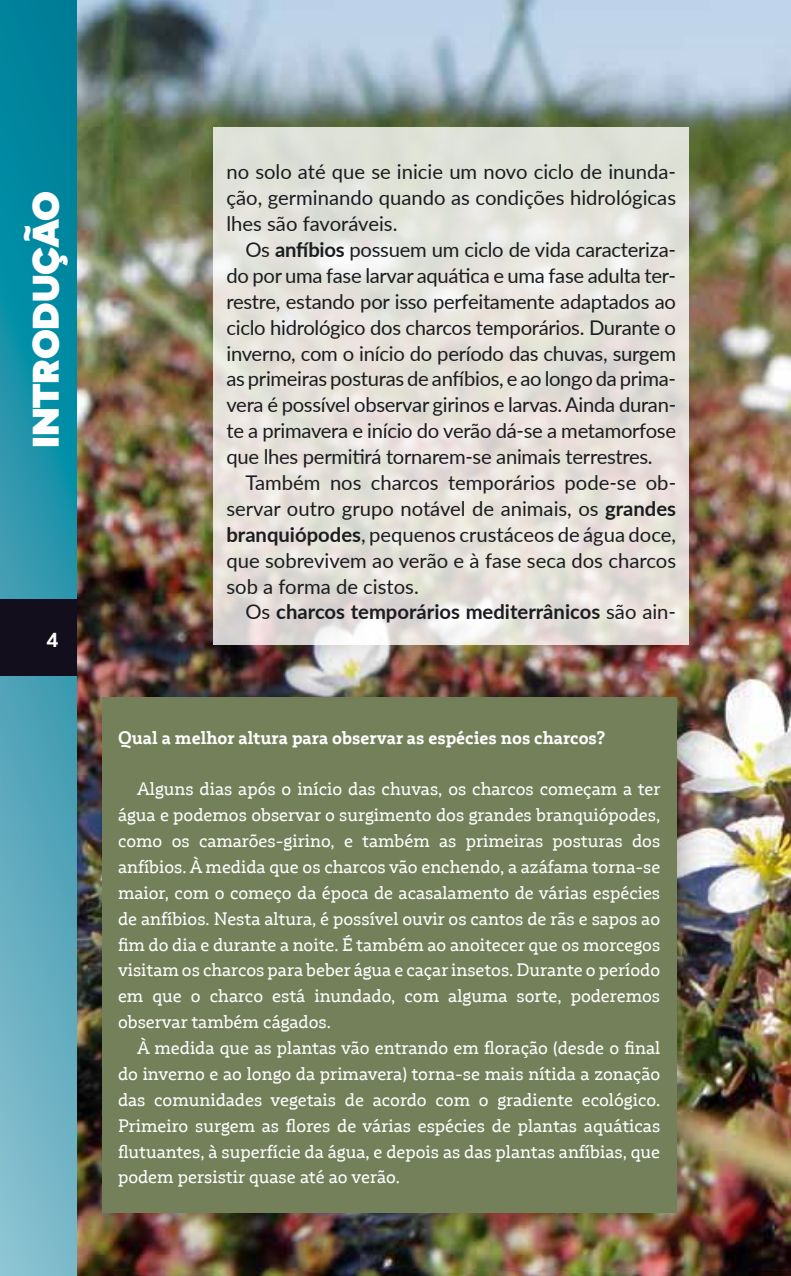
<style>
.page{position:relative;width:791px;height:1276px;background:#fff}
.page>*{position:absolute;margin:0;border:0;box-sizing:border-box;transform-origin:0 0}
.t1{font:900 36px "Bozon";letter-spacing:-.01em;color:#fff}
.t2{font:20.25px "Lato";letter-spacing:-.015em;color:#1b1c20}
.t3{font:700 20.25px "Lato";color:#1b1c20}
.t4{font:700 20.25px "Bozon";color:#fff}
.t5{font:18px "Multiple Slab Alt II";color:#fff}
.t6{font:700 18px "Multiple Slab Alt II";color:#fff}
.s1{font-weight:700}
.s2{font-weight:400}
</style>
<div class="page">
<img style="left:77px;top:0;width:714px;height:1276px">
<div style="left:66px;top:661px;width:646px;height:586px;background:#1b1c20;opacity:.5"></div>
<div style="left:102px;top:697px;width:574px;height:515px;background:#74805a"></div>
<div style="left:142px;top:56px;width:618px;height:660px;background:#1b1c20;opacity:.25"></div>
<svg style="left:214px;top:128px;width:475px;height:517px;background:#e4e1db"></svg>
<svg style="left:0;top:0;width:77px;height:1276px;background:#399db2"></svg>
<div style="left:0;top:600px;width:77px;height:76px;background:#120e1c"></div>
<p class="t1" style="left:21px;top:448px;width:258px;rotate:-90deg">INTRODUÇÃO</p>
<p class="t4" style="left:47px;top:626px;width:13px">4</p>
<p class="t2" style="left:226px;top:157px;width:451px">no solo até que se inicie um novo ciclo de inunda-</p>
<p class="t2" style="left:226px;top:183px;width:451px">ção, germinando quando as condições hidrológicas</p>
<p class="t2" style="left:226px;top:209px;width:173px">lhes são favoráveis.</p>
<p class="t2" style="left:246px;top:235px;width:432px">Os <span class="s1">anfíbios</span> possuem um ciclo de vida caracteriza-</p>
<p class="t2" style="left:226px;top:261px;width:451px">do por uma fase larvar aquática e uma fase adulta ter-</p>
<p class="t2" style="left:226px;top:287px;width:451px">restre, estando por isso perfeitamente adaptados ao</p>
<p class="t2" style="left:226px;top:313px;width:451px">ciclo hidrológico dos charcos temporários. Durante o</p>
<p class="t2" style="left:226px;top:339px;width:451px">inverno, com o início do período das chuvas, surgem</p>
<p class="t2" style="left:226px;top:364px;width:451px">as primeiras posturas de anfíbios, e ao longo da prima-</p>
<p class="t2" style="left:226px;top:390px;width:451px">vera é possível observar girinos e larvas. Ainda duran-</p>
<p class="t2" style="left:226px;top:416px;width:451px">te a primavera e início do verão dá-se a metamorfose</p>
<p class="t2" style="left:226px;top:442px;width:428px">que lhes permitirá tornarem-se animais terrestres.</p>
<p class="t2" style="left:246px;top:468px;width:432px">Também nos charcos temporários pode-se ob-</p>
<p class="t2" style="left:226px;top:494px;width:451px">servar outro grupo notável de animais, os <span class="s1">grandes</span></p>
<p class="t2" style="left:226px;top:520px;width:451px"><span class="s1">branquiópodes</span>, pequenos crustáceos de água doce,</p>
<p class="t2" style="left:226px;top:546px;width:451px">que sobrevivem ao verão e à fase seca dos charcos</p>
<p class="t2" style="left:226px;top:572px;width:194px">sob a forma de cistos.</p>
<p class="t3" style="left:246px;top:597px;width:432px"><span class="s2">Os</span> charcos temporários mediterrânicos <span class="s2">são ain-</span></p>
<p class="t6" style="left:118px;top:726px;width:489px">Qual a melhor altura para observar as espécies nos charcos?</p>
<p class="t5" style="left:137px;top:778px;width:525px">Alguns dias após o início das chuvas, os charcos começam a ter</p>
<p class="t5" style="left:118px;top:804px;width:544px">água e podemos observar o surgimento dos grandes branquiópodes,</p>
<p class="t5" style="left:118px;top:830px;width:544px">como os camarões-girino, e também as primeiras posturas dos</p>
<p class="t5" style="left:118px;top:856px;width:544px">anfíbios. À medida que os charcos vão enchendo, a azáfama torna-se</p>
<p class="t5" style="left:118px;top:882px;width:544px">maior, com o começo da época de acasalamento de várias espécies</p>
<p class="t5" style="left:118px;top:907px;width:544px">de anfíbios. Nesta altura, é possível ouvir os cantos de rãs e sapos ao</p>
<p class="t5" style="left:118px;top:933px;width:544px">fim do dia e durante a noite. É também ao anoitecer que os morcegos</p>
<p class="t5" style="left:118px;top:959px;width:544px">visitam os charcos para beber água e caçar insetos. Durante o período</p>
<p class="t5" style="left:118px;top:985px;width:544px">em que o charco está inundado, com alguma sorte, poderemos</p>
<p class="t5" style="left:118px;top:1011px;width:214px">observar também cágados.</p>
<p class="t5" style="left:137px;top:1037px;width:525px">À medida que as plantas vão entrando em floração (desde o final</p>
<p class="t5" style="left:118px;top:1063px;width:544px">do inverno e ao longo da primavera) torna-se mais nítida a zonação</p>
<p class="t5" style="left:118px;top:1088px;width:544px">das comunidades vegetais de acordo com o gradiente ecológico.</p>
<p class="t5" style="left:118px;top:1114px;width:544px">Primeiro surgem as flores de várias espécies de plantas aquáticas</p>
<p class="t5" style="left:118px;top:1140px;width:544px">flutuantes, à superfície da água, e depois as das plantas anfíbias, que</p>
<p class="t5" style="left:118px;top:1166px;width:283px">podem persistir quase até ao verão.</p>
</div>
